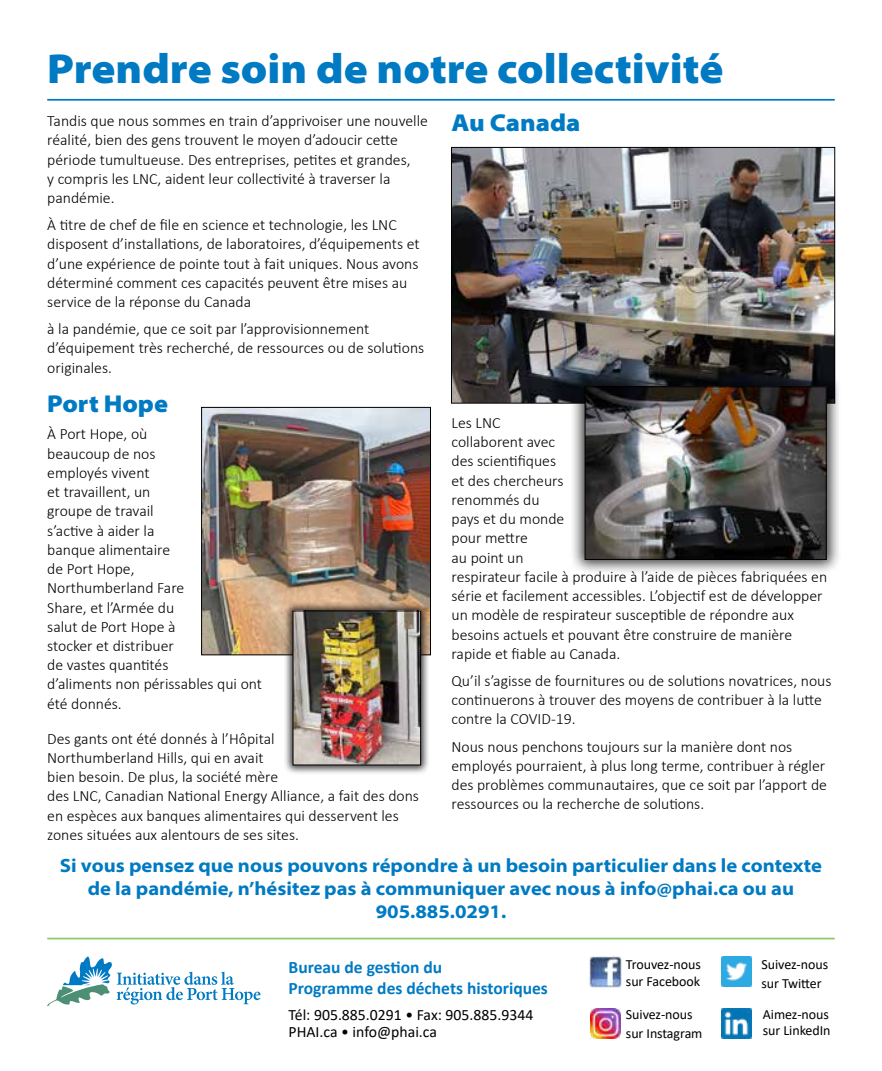
<style>
.page{position:relative;width:882px;height:1071px;background:#fff}
.page>*{position:absolute;margin:0;border:0;box-sizing:border-box;transform-origin:0 0}
.t1{font:42px "Myriad Variable Concept";letter-spacing:.22em;color:#007ac2}
.t2{font:24.5px "Myriad Variable Concept";letter-spacing:.28em;color:#007ac2}
.t3{font:19.25px/22.8px "Myriad Variable Concept";letter-spacing:.24em;color:#007ac2;text-align:center}
.t4{font:700 17.5px/21px "Calibri";color:#007ac2}
.t5{font:300 15.75px/19.2px "Calibri";color:#000}
.t6{font:15.75px/17.5px "Calibri";color:#000}
.t7{font:14px/19.2px "Calibri";letter-spacing:-.005em;color:#000}
</style>
<div class="page">
<hr style="left:47px;top:938px;width:788px;height:1px;background:#8fc964">
<hr style="left:47px;top:99px;width:788px;height:2px;background:#007ac2">
<img style="left:203px;top:409px;width:226px;height:244px">
<div style="left:201px;top:407px;width:230px;height:248px;border:1px solid #000"></div>
<img style="left:453px;top:149px;width:380px;height:253px">
<div style="left:283px;top:601px;width:148px;height:174px;background:#000;opacity:.75"></div>
<img style="left:295px;top:613px;width:124px;height:150px">
<div style="left:293px;top:611px;width:128px;height:154px;border:1px solid #000"></div>
<div style="left:569px;top:371px;width:274px;height:205px;background:#000;opacity:.75"></div>
<img style="left:587px;top:388px;width:238px;height:170px">
<div style="left:585px;top:386px;width:242px;height:174px;border:1px solid #000"></div>
<svg style="left:47px;top:957px;width:214px;height:49px"></svg>
<img style="left:590px;top:957px;width:31px;height:31px">
<img style="left:721px;top:957px;width:30px;height:29px">
<img style="left:591px;top:1009px;width:29px;height:29px">
<img style="left:721px;top:1009px;width:30px;height:29px">
<h1 class="t1" style="left:47px;top:44px;width:667px">Prendre soin de notre collectivité</h1>
<p class="t5" style="left:47px;top:111px;width:382px">Tandis que nous sommes en train d’apprivoiser une nouvelle réalité, bien des gens trouvent le moyen d’adoucir cette période tumultueuse. Des entreprises, petites et grandes,<br>y compris les LNC, aident leur collectivité à traverser la pandémie.</p>
<p class="t5" style="left:47px;top:215px;width:374px">À titre de chef de file en science et technologie, les LNC disposent d’installations, de laboratoires, d’équipements et d’une expérience de pointe tout à fait uniques. Nous avons déterminé comment ces capacités peuvent être mises au service de la réponse du Canada</p>
<p class="t5" style="left:47px;top:319px;width:379px">à la pandémie, que ce soit par l’approvisionnement d’équipement très recherché, de ressources ou de solutions originales.</p>
<h2 class="t2" style="left:47px;top:390px;width:117px">PortHope</h2>
<p class="t5" style="left:47px;top:424px;width:216px">À Port Hope, où<br>beaucoup de nos<br>employés vivent<br>et travaillent, un<br>groupe de travail<br>s’active à aider la<br>banque alimentaire<br>de Port Hope,<br>Northumberland Fare<br>Share, et l’Armée du<br>salut de Port Hope à<br>stocker et distribuer<br>de vastes quantités<br>d’aliments non périssables qui ont été donnés.</p>
<p class="t5" style="left:47px;top:729px;width:373px">Des gants ont été donnés à l’Hôpital<br>Northumberland Hills, qui en avait<br>bien besoin. De plus, la société mère<br>des LNC, Canadian National Energy Alliance, a fait des dons en espèces aux banques alimentaires qui desservent les zones situées aux alentours de ses sites.</p>
<h2 class="t2" style="left:452px;top:109px;width:124px">Au Canada</h2>
<p class="t5" style="left:452px;top:413px;width:377px">Les LNC<br>collaborent avec<br>des scientifiques<br>et des chercheurs<br>renommés du<br>pays et du monde<br>pour mettre<br>au point un<br>respirateur facile à produire à l’aide de pièces fabriquées en série et facilement accessibles. L’objectif est de développer un modèle de respirateur susceptible de répondre aux besoins actuels et pouvant être construire de manière rapide et fiable au Canada.</p>
<p class="t5" style="left:452px;top:671px;width:382px">Qu’il s’agisse de fournitures ou de solutions novatrices, nous continuerons à trouver des moyens de contribuer à la lutte contre la COVID-19.</p>
<p class="t5" style="left:452px;top:737px;width:377px">Nous nous penchons toujours sur la manière dont nos employés pourraient, à plus long terme, contribuer à régler des problèmes communautaires, que ce soit par l’apport de ressources ou la recherche de solutions.</p>
<p class="t3" style="left:60px;top:855px;width:759px">Sivous pensez que nous pouvons répondre à un besoin particulier dans le contexte de la pandémie,n’hésitez pas à communiquer avec nous à info@phai.ca ou au<br>905.885.0291.</p>
<p class="t4" style="left:289px;top:957px;width:261px">Bureau de gestion du<br>Programme des déchets historiques</p>
<p class="t6" style="left:289px;top:1005px;width:246px">Tél: 905.885.0291 • Fax: 905.885.9344<br>PHAI.ca • info@phai.ca</p>
<p class="t7" style="left:761px;top:954px;width:68px">Suivez-nous sur Twitter</p>
<p class="t7" style="left:626px;top:955px;width:76px;line-height:17.5px">Trouvez-nous sur Facebook</p>
<p class="t7" style="left:626px;top:1005px;width:78px">Suivez-nous sur Instagram</p>
<p class="t7" style="left:763px;top:1006px;width:69px;line-height:15.8px">Aimez-nous sur LinkedIn</p>
</div>
